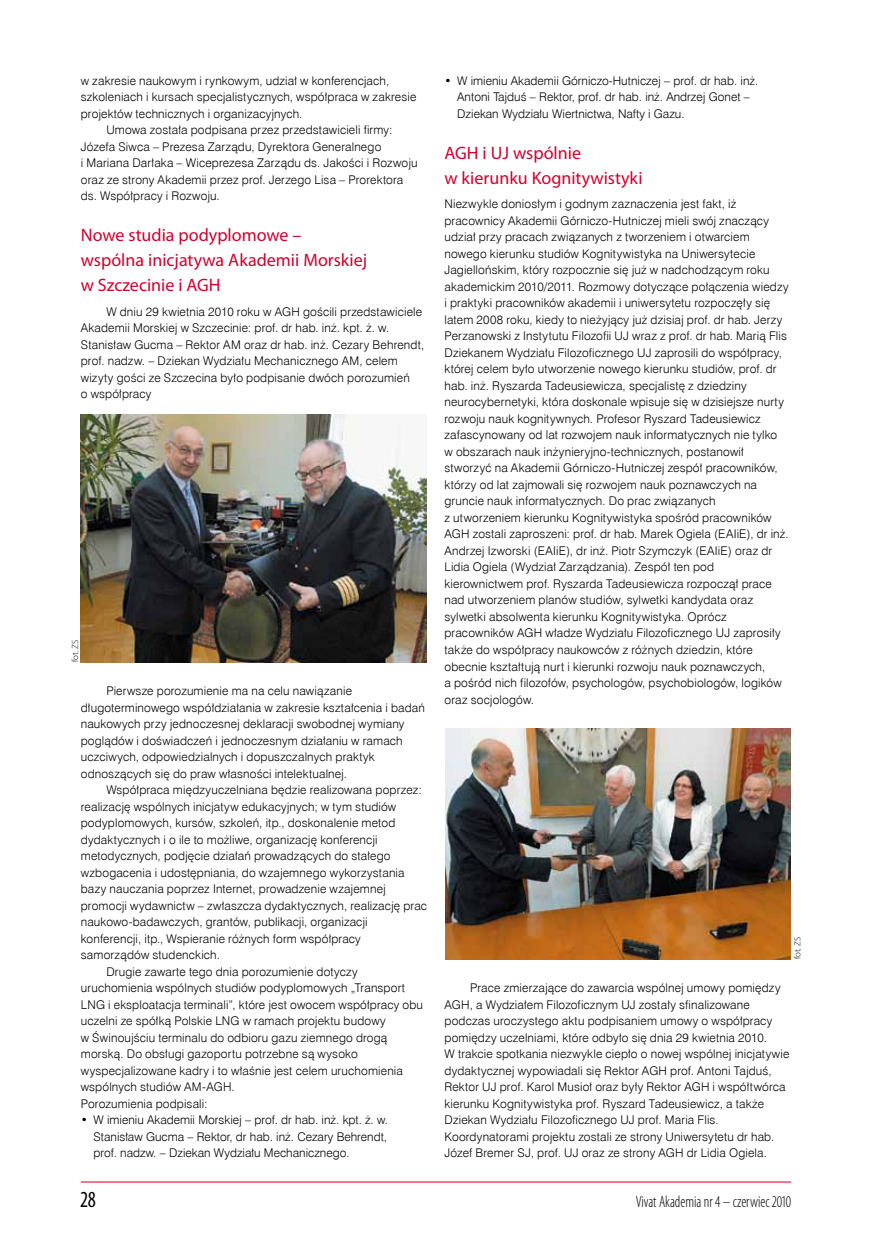
<style>
.page{position:relative;width:872px;height:1242px;background:#fff}
.page>*{position:absolute;margin:0;border:0;box-sizing:border-box;transform-origin:0 0}
.t1{font:condensed 23.1px "Myriad Pro";color:#000;scale:.91 1}
.t2{font:18px/24.8px "Myriad Pro";color:#d2002e}
.t3{font:300 condensed 16.5px "Myriad Pro";color:#000;scale:.91 1}
.t4{font:12px/16.5px "Swis 721 Lt EU";letter-spacing:.01em;color:#000}
.t5{font:300 9px "Myriad Pro";color:#000}
</style>
<div class="page">
<hr style="left:81px;top:1181px;width:710px;height:1px;background:#e20030">
<img style="left:81px;top:415px;width:346px;height:247px">
<img style="left:445px;top:728px;width:345px;height:231px">
<p class="t4" style="left:81px;top:72px;width:310px">w zakresie naukowym i rynkowym, udział w konferencjach,</p>
<p class="t4" style="left:81px;top:89px;width:337px">szkoleniach i kursach specjalistycznych, współpraca w zakresie</p>
<p class="t4" style="left:81px;top:105px;width:223px">projektów technicznych i organizacyjnych.</p>
<p class="t4" style="left:106px;top:122px;width:288px">Umowa została podpisana przez przedstawicieli firmy:</p>
<p class="t4" style="left:81px;top:138px;width:302px">Józefa Siwca – Prezesa Zarządu, Dyrektora Generalnego</p>
<p class="t4" style="left:81px;top:155px;width:338px">i Mariana Darłaka – Wiceprezesa Zarządu ds. Jakości i Rozwoju</p>
<p class="t4" style="left:81px;top:171px;width:324px">oraz ze strony Akademii przez prof. Jerzego Lisa – Prorektora</p>
<p class="t4" style="left:81px;top:188px;width:140px">ds. Współpracy i Rozwoju.</p>
<h2 class="t2" style="left:81px;top:223px;width:288px">Nowe studia podyplomowe – wspólna inicjatywa Akademii Morskiej w Szczecinie i AGH</h2>
<p class="t4" style="left:81px;top:303px;width:345px;text-indent:26px">W dniu 29 kwietnia 2010 roku w AGH gościli przedstawiciele Akademii Morskiej w Szczecinie: prof. dr hab. inż. kpt. ż. w.<br>Stanisław Gucma – Rektor AM oraz dr hab. inż. Cezary Behrendt, prof. nadzw. – Dziekan Wydziału Mechanicznego AM, celem wizyty gości ze Szczecina było podpisanie dwóch porozumień<br>o współpracy</p>
<p class="t5" style="left:70px;top:662px;width:24px;rotate:-90deg">fot. ZS</p>
<p class="t4" style="left:81px;top:683px;width:346px;text-indent:26px">Pierwsze porozumienie ma na celu nawiązanie długoterminowego współdziałania w zakresie kształcenia i badań naukowych przy jednoczesnej deklaracji swobodnej wymiany poglądów i doświadczeń i jednoczesnym działaniu w ramach uczciwych, odpowiedzialnych i dopuszczalnych praktyk odnoszących się do praw własności intelektualnej.</p>
<p class="t4" style="left:106px;top:782px;width:317px">Współpraca międzyuczelniana będzie realizowana poprzez:</p>
<p class="t4" style="left:81px;top:798px;width:317px">realizację wspólnych inicjatyw edukacyjnych; w tym studiów</p>
<p class="t4" style="left:81px;top:815px;width:316px">podyplomowych, kursów, szkoleń, itp., doskonalenie metod</p>
<p class="t4" style="left:81px;top:831px;width:298px">dydaktycznych i o ile to możliwe, organizację konferencji</p>
<p class="t4" style="left:81px;top:848px;width:311px">metodycznych, podjęcie działań prowadzących do stałego</p>
<p class="t4" style="left:81px;top:864px;width:325px">wzbogacenia i udostępniania, do wzajemnego wykorzystania</p>
<p class="t4" style="left:81px;top:881px;width:306px">bazy nauczania poprzez Internet, prowadzenie wzajemnej</p>
<p class="t4" style="left:81px;top:897px;width:348px">promocji wydawnictw – zwłaszcza dydaktycznych, realizację prac</p>
<p class="t4" style="left:81px;top:914px;width:288px">naukowo-badawczych, grantów, publikacji, organizacji</p>
<p class="t4" style="left:81px;top:930px;width:281px">konferencji, itp., Wspieranie różnych form współpracy</p>
<p class="t4" style="left:81px;top:947px;width:141px">samorządów studenckich.</p>
<p class="t4" style="left:106px;top:963px;width:253px">Drugie zawarte tego dnia porozumienie dotyczy</p>
<p class="t4" style="left:81px;top:980px;width:326px">uruchomienia wspólnych studiów podyplomowych „Transport</p>
<p class="t4" style="left:81px;top:996px;width:344px">LNG i eksploatacja terminali”, które jest owocem współpracy obu</p>
<p class="t4" style="left:81px;top:1013px;width:306px">uczelni ze spółką Polskie LNG w ramach projektu budowy</p>
<p class="t4" style="left:81px;top:1029px;width:308px">w Świnoujściu terminalu do odbioru gazu ziemnego drogą</p>
<p class="t4" style="left:81px;top:1046px;width:278px">morską. Do obsługi gazoportu potrzebne są wysoko</p>
<p class="t4" style="left:81px;top:1062px;width:324px">wyspecjalizowane kadry i to właśnie jest celem uruchomienia</p>
<p class="t4" style="left:81px;top:1079px;width:155px">wspólnych studiów AM-AGH.</p>
<p class="t4" style="left:81px;top:1095px;width:128px">Porozumienia podpisali:</p>
<p class="t4" style="left:94px;top:1112px;width:296px;text-align:justify;text-indent:-13px">• W imieniu Akademii Morskiej – prof. dr hab. inż. kpt. ż. w.<br>Stanisław Gucma – Rektor, dr hab. inż. Cezary Behrendt, prof. nadzw. – Dziekan Wydziału Mechanicznego.</p>
<p class="t4" style="left:457px;top:72px;width:302px;text-indent:-13px">• W imieniu Akademii Górniczo-‑Hutniczej – prof. dr hab. inż.<br>Antoni Tajduś – Rektor, prof. dr hab. inż. Andrzej Gonet –<br>Dziekan Wydziału Wiertnictwa, Nafty i Gazu.</p>
<h2 class="t2" style="left:444px;top:141px;width:200px">AGH i UJ wspólnie<br>w kierunku Kognitywistyki</h2>
<p class="t4" style="left:444px;top:196px;width:346px">Niezwykle doniosłym i godnym zaznaczenia jest fakt, iż pracownicy Akademii Górniczo-Hutniczej mieli swój znaczący udział przy pracach związanych z tworzeniem i otwarciem nowego kierunku studiów Kognitywistyka na Uniwersytecie Jagiellońskim, który rozpocznie się już w nadchodzącym roku akademickim 2010/2011. Rozmowy dotyczące połączenia wiedzy i praktyki pracowników akademii i uniwersytetu rozpoczęły się latem 2008 roku, kiedy to nieżyjący już dzisiaj prof. dr hab. Jerzy Perzanowski z Instytutu Filozofii UJ wraz z prof. dr hab. Marią Flis Dziekanem Wydziału Filozoficznego UJ zaprosili do współpracy, której celem było utworzenie nowego kierunku studiów, prof. dr hab. inż. Ryszarda Tadeusiewicza, specjalistę z dziedziny neurocybernetyki, która doskonale wpisuje się w dzisiejsze nurty rozwoju nauk kognitywnych. Profesor Ryszard Tadeusiewicz zafascynowany od lat rozwojem nauk informatycznych nie tylko<br>w obszarach nauk inżynieryjno-technicznych, postanowił stworzyć na Akademii Górniczo-Hutniczej zespół pracowników, którzy od lat zajmowali się rozwojem nauk poznawczych na gruncie nauk informatycznych. Do prac związanych<br>z utworzeniem kierunku Kognitywistyka spośród pracowników AGH zostali zaproszeni: prof. dr hab. Marek Ogiela (EAIiE), dr inż.<br>Andrzej Izworski (EAIiE), dr inż. Piotr Szymczyk (EAIiE) oraz dr Lidia Ogiela (Wydział Zarządzania). Zespół ten pod kierownictwem prof. Ryszarda Tadeusiewicza rozpoczął prace nad utworzeniem planów studiów, sylwetki kandydata oraz sylwetki absolwenta kierunku Kognitywistyka. Oprócz pracowników AGH władze Wydziału Filozoficznego UJ zaprosiły także do współpracy naukowców z różnych dziedzin, które obecnie kształtują nurt i kierunki rozwoju nauk poznawczych,<br>a pośród nich filozofów, psychologów, psychobiologów, logików oraz socjologów.</p>
<p class="t5" style="left:792px;top:959px;width:24px;rotate:-90deg">fot. ZS</p>
<p class="t4" style="left:444px;top:980px;width:346px;text-indent:26px">Prace zmierzające do zawarcia wspólnej umowy pomiędzy AGH, a Wydziałem Filozoficznym UJ zostały sfinalizowane podczas uroczystego aktu podpisaniem umowy o współpracy pomiędzy uczelniami, które odbyło się dnia 29 kwietnia 2010.<br>W trakcie spotkania niezwykle ciepło o nowej wspólnej inicjatywie dydaktycznej wypowiadali się Rektor AGH prof. Antoni Tajduś, Rektor UJ prof. Karol Musioł oraz były Rektor AGH i współtwórca kierunku Kognitywistyka prof. Ryszard Tadeusiewicz, a także Dziekan Wydziału Filozoficznego UJ prof. Maria Flis.<br>Koordynatorami projektu zostali ze strony Uniwersytetu dr hab.<br>Józef Bremer SJ, prof. UJ oraz ze strony AGH dr Lidia Ogiela.</p>
<h1 class="t1" style="left:81px;top:1186px;width:18px">28</h1>
<h3 class="t3" style="left:636px;top:1192px;width:172px">Vivat Akademia nr 4 – czerwiec 2010</h3>
</div>
